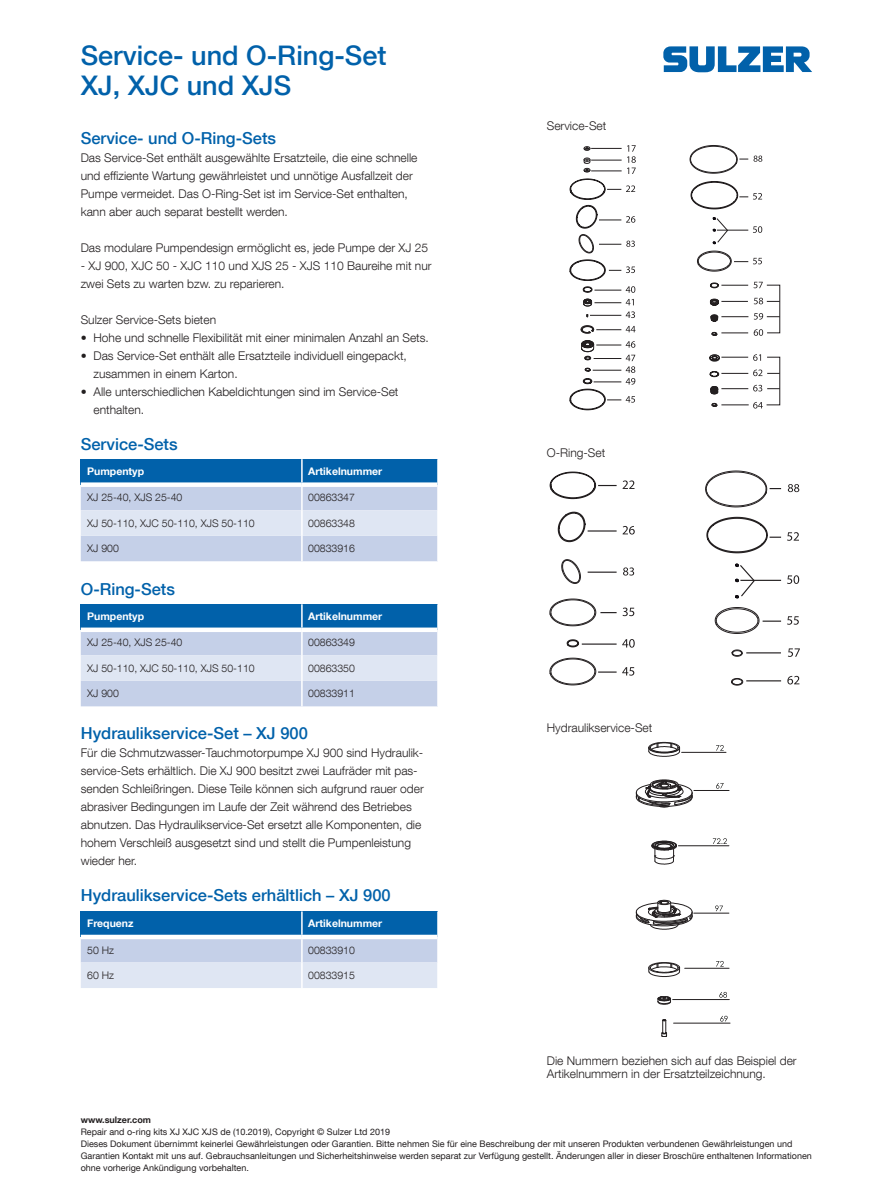
<style>
.page{position:relative;width:893px;height:1191px;background:#fff}
.page>*{position:absolute;margin:0;border:0;box-sizing:border-box;transform-origin:0 0}
.t1{font:500 27px/30px "Helvetica Neue LT Com";color:#0161aa}
.Subtitle{font:500 16.5px "Helvetica Neue LT Com";color:#0161aa}
.Body_text{font:300 12px/18px "Helvetica Neue LT Com";color:#231f20}
.Footnote_egen{font:300 12px/13.5px "Helvetica Neue LT Com";color:#231f20}
.Table_text{font:300 10.5px "Helvetica Neue LT Com";color:#231f20}
.Table_column_title{font:700 10.5px "Helvetica Neue LT Com";color:#fff}
.Disclaimer__black{font:9px/12px "Helvetica Neue LT Com";color:#231f20}
.Disclaimer__black-2{font:700 9px "Helvetica Neue LT Com";color:#231f20}
</style>
<div class="page">
<svg style="left:663px;top:46px;width:149px;height:26px"></svg>
<svg style="left:569px;top:145px;width:212px;height:265px"></svg>
<svg style="left:787px;top:532px;width:12px;height:9px"></svg>
<svg style="left:787px;top:616px;width:12px;height:9px"></svg>
<hr style="left:740px;top:580px;width:41px;height:1px;background:#231f20">
<svg style="left:787px;top:575px;width:12px;height:9px"></svg>
<svg style="left:735px;top:564px;width:21px;height:34px"></svg>
<svg style="left:706px;top:517px;width:75px;height:36px"></svg>
<svg style="left:715px;top:607px;width:66px;height:27px"></svg>
<hr style="left:746px;top:652px;width:35px;height:1px;background:#231f20">
<svg style="left:788px;top:648px;width:12px;height:9px"></svg>
<svg style="left:731px;top:649px;width:12px;height:8px"></svg>
<hr style="left:746px;top:680px;width:35px;height:1px;background:#231f20">
<svg style="left:787px;top:676px;width:12px;height:8px"></svg>
<svg style="left:731px;top:678px;width:12px;height:8px"></svg>
<svg style="left:549px;top:471px;width:86px;height:214px"></svg>
<svg style="left:705px;top:470px;width:76px;height:37px"></svg>
<svg style="left:788px;top:484px;width:11px;height:8px"></svg>
<svg style="left:657px;top:996px;width:14px;height:8px"></svg>
<svg style="left:636px;top:779px;width:57px;height:28px"></svg>
<svg style="left:636px;top:900px;width:57px;height:29px"></svg>
<svg style="left:648px;top:742px;width:32px;height:14px"></svg>
<svg style="left:648px;top:962px;width:32px;height:15px"></svg>
<svg style="left:651px;top:840px;width:26px;height:24px"></svg>
<svg style="left:661px;top:1019px;width:6px;height:17px"></svg>
<svg style="left:716px;top:745px;width:8px;height:6px"></svg>
<svg style="left:716px;top:783px;width:8px;height:5px"></svg>
<svg style="left:713px;top:838px;width:14px;height:6px"></svg>
<svg style="left:715px;top:905px;width:8px;height:6px"></svg>
<svg style="left:716px;top:961px;width:8px;height:5px"></svg>
<hr style="left:685px;top:968px;width:44px;height:1px;background:#231f20">
<hr style="left:678px;top:845px;width:51px;height:1px;background:#231f20">
<hr style="left:694px;top:912px;width:35px;height:1px;background:#231f20">
<hr style="left:694px;top:790px;width:35px;height:1px;background:#231f20">
<hr style="left:682px;top:752px;width:44px;height:1px;background:#231f20">
<svg style="left:719px;top:992px;width:8px;height:5px"></svg>
<hr style="left:673px;top:999px;width:56px;height:1px;background:#231f20">
<svg style="left:720px;top:1015px;width:8px;height:6px"></svg>
<hr style="left:674px;top:1022px;width:56px;height:1px;background:#231f20">
<div style="left:81px;top:459px;width:221px;height:26px;background:#0161aa"></div>
<div style="left:302px;top:459px;width:136px;height:26px;background:#0161aa"></div>
<svg style="left:81px;top:487px;width:356px;height:74px;background:#ced7eb"></svg>
<hr style="left:301px;top:459px;width:2px;height:23px;background:#fff">
<hr style="left:437px;top:459px;width:2px;height:26px;background:#fff">
<hr style="left:301px;top:487px;width:2px;height:23px;background:#fff">
<hr style="left:301px;top:510px;width:2px;height:26px;background:#fff">
<hr style="left:301px;top:536px;width:2px;height:25px;background:#fff">
<div style="left:81px;top:482px;width:221px;height:5px;background:#fff"></div>
<div style="left:302px;top:482px;width:135px;height:5px;background:#fff"></div>
<div style="left:81px;top:604px;width:221px;height:26px;background:#0161aa"></div>
<div style="left:302px;top:604px;width:136px;height:26px;background:#0161aa"></div>
<svg style="left:81px;top:632px;width:356px;height:74px;background:#ced7eb"></svg>
<hr style="left:301px;top:604px;width:2px;height:23px;background:#fff">
<hr style="left:437px;top:604px;width:2px;height:26px;background:#fff">
<hr style="left:301px;top:632px;width:2px;height:23px;background:#fff">
<hr style="left:301px;top:655px;width:2px;height:26px;background:#fff">
<hr style="left:301px;top:681px;width:2px;height:25px;background:#fff">
<div style="left:81px;top:627px;width:221px;height:5px;background:#fff"></div>
<div style="left:302px;top:627px;width:135px;height:5px;background:#fff"></div>
<div style="left:81px;top:911px;width:221px;height:26px;background:#0161aa"></div>
<div style="left:302px;top:911px;width:136px;height:26px;background:#0161aa"></div>
<svg style="left:81px;top:939px;width:356px;height:49px;background:#d3dbed"></svg>
<hr style="left:301px;top:911px;width:2px;height:23px;background:#fff">
<hr style="left:437px;top:911px;width:2px;height:26px;background:#fff">
<hr style="left:301px;top:939px;width:2px;height:23px;background:#fff">
<hr style="left:301px;top:962px;width:2px;height:26px;background:#fff">
<div style="left:81px;top:934px;width:221px;height:5px;background:#fff"></div>
<div style="left:302px;top:934px;width:135px;height:5px;background:#fff"></div>
<p class="t1" style="left:81px;top:40px;width:307px">Service- und O-Ring-Set<br>XJ, XJC und XJS</p>
<p class="Subtitle" style="left:81px;top:128px;width:197px">Service- und O-Ring-Sets</p>
<p class="Body_text" style="left:81px;top:149px;width:338px">Das Service-Set enthält ausgewählte Ersatzteile, die eine schnelle und effiziente Wartung gewährleistet und unnötige Ausfallzeit der Pumpe vermeidet. Das O-Ring-Set ist im Service-Set enthalten, kann aber auch separat bestellt werden.</p>
<p class="Body_text" style="left:81px;top:239px;width:349px">Das modulare Pumpendesign ermöglicht es, jede Pumpe der XJ 25</p>
<p class="Body_text" style="left:81px;top:257px;width:352px">- XJ 900, XJC 50 - XJC 110 und XJS 25 - XJS 110 Baureihe mit nur zwei Sets zu warten bzw. zu reparieren.</p>
<p class="Body_text" style="left:81px;top:311px;width:137px">Sulzer Service-Sets bieten</p>
<p class="Body_text" style="left:81px;top:329px;width:350px">• Hohe und schnelle Flexibilität mit einer minimalen Anzahl an Sets.</p>
<p class="Body_text" style="left:94px;top:347px;width:315px;text-indent:-13px">• Das Service-Set enthält alle Ersatzteile individuell eingepackt, zusammen in einem Karton.</p>
<p class="Body_text" style="left:94px;top:383px;width:306px;text-indent:-13px">• Alle unterschiedlichen Kabeldichtungen sind im Service-Set enthalten.</p>
<p class="Subtitle" style="left:81px;top:434px;width:98px">Service-Sets</p>
<p class="Table_column_title" style="left:87px;top:465px;width:58px">Pumpentyp</p>
<p class="Table_column_title" style="left:308px;top:465px;width:76px">Artikelnummer</p>
<p class="Table_text" style="left:87px;top:491px;width:97px">XJ 25-40, XJS 25-40</p>
<p class="Table_text" style="left:308px;top:491px;width:48px">00863347</p>
<p class="Table_text" style="left:87px;top:516px;width:169px">XJ 50-110, XJC 50-110, XJS 50-110</p>
<p class="Table_text" style="left:308px;top:516px;width:48px">00863348</p>
<p class="Table_text" style="left:87px;top:542px;width:33px">XJ 900</p>
<p class="Table_text" style="left:308px;top:542px;width:48px">00833916</p>
<p class="Subtitle" style="left:81px;top:578px;width:96px">O-Ring-Sets</p>
<p class="Table_column_title" style="left:87px;top:610px;width:58px">Pumpentyp</p>
<p class="Table_column_title" style="left:308px;top:610px;width:76px">Artikelnummer</p>
<p class="Table_text" style="left:87px;top:636px;width:97px">XJ 25-40, XJS 25-40</p>
<p class="Table_text" style="left:308px;top:636px;width:48px">00863349</p>
<p class="Table_text" style="left:87px;top:661px;width:169px">XJ 50-110, XJC 50-110, XJS 50-110</p>
<p class="Table_text" style="left:308px;top:661px;width:48px">00863350</p>
<p class="Table_text" style="left:87px;top:687px;width:33px">XJ 900</p>
<p class="Table_text" style="left:308px;top:687px;width:48px">00833911</p>
<p class="Subtitle" style="left:81px;top:722px;width:229px">Hydraulikservice-Set – XJ 900</p>
<p class="Body_text" style="left:81px;top:743px;width:344px">Für die Schmutzwasser-Tauchmotorpumpe XJ 900 sind Hydraulik&shy;service-Sets erhältlich. Die XJ 900 besitzt zwei Laufräder mit pas&shy;senden Schleißringen. Diese Teile können sich aufgrund rauer oder abrasiver Bedingungen im Laufe der Zeit während des Betriebes abnutzen. Das Hydraulikservice-Set ersetzt alle Komponenten, die hohem Verschleiß ausgesetzt sind und stellt die Pumpenleistung wieder her.</p>
<p class="Subtitle" style="left:81px;top:884px;width:311px">Hydraulikservice-Sets erhältlich – XJ 900</p>
<p class="Table_column_title" style="left:87px;top:917px;width:48px">Frequenz</p>
<p class="Table_column_title" style="left:308px;top:917px;width:76px">Artikelnummer</p>
<p class="Table_text" style="left:87px;top:943px;width:28px">50 Hz</p>
<p class="Table_text" style="left:308px;top:943px;width:48px">00833910</p>
<p class="Table_text" style="left:87px;top:969px;width:28px">60 Hz</p>
<p class="Table_text" style="left:308px;top:969px;width:48px">00833915</p>
<p class="Footnote_egen" style="left:547px;top:119px;width:61px">Service-Set</p>
<p class="Footnote_egen" style="left:547px;top:445px;width:60px">O-Ring-Set</p>
<p class="Footnote_egen" style="left:547px;top:720px;width:107px">Hydraulikservice-Set</p>
<p class="Footnote_egen" style="left:547px;top:1053px;width:251px">Die Nummern beziehen sich auf das Beispiel der<br>Artikelnummern in der Ersatzteilzeichnung.</p>
<p class="Disclaimer__black-2" style="left:81px;top:1114px;width:72px">www.sulzer.com</p>
<p class="Disclaimer__black" style="left:81px;top:1125px;width:311px">Repair and o-ring kits XJ XJC XJS de (10.2019), Copyright © Sulzer Ltd 2019</p>
<p class="Disclaimer__black" style="left:81px;top:1137px;width:733px">Dieses Dokument übernimmt keinerlei Gewährleistungen oder Garantien. Bitte nehmen Sie für eine Beschreibung der mit unseren Produkten verbundenen Gewährleistungen und<br>Garantien Kontakt mit uns auf. Gebrauchsanleitungen und Sicherheitshinweise werden separat zur Verfügung gestellt. Änderungen aller in dieser Broschüre enthaltenen Informationen ohne vorherige Ankündigung vorbehalten.</p>
</div>
